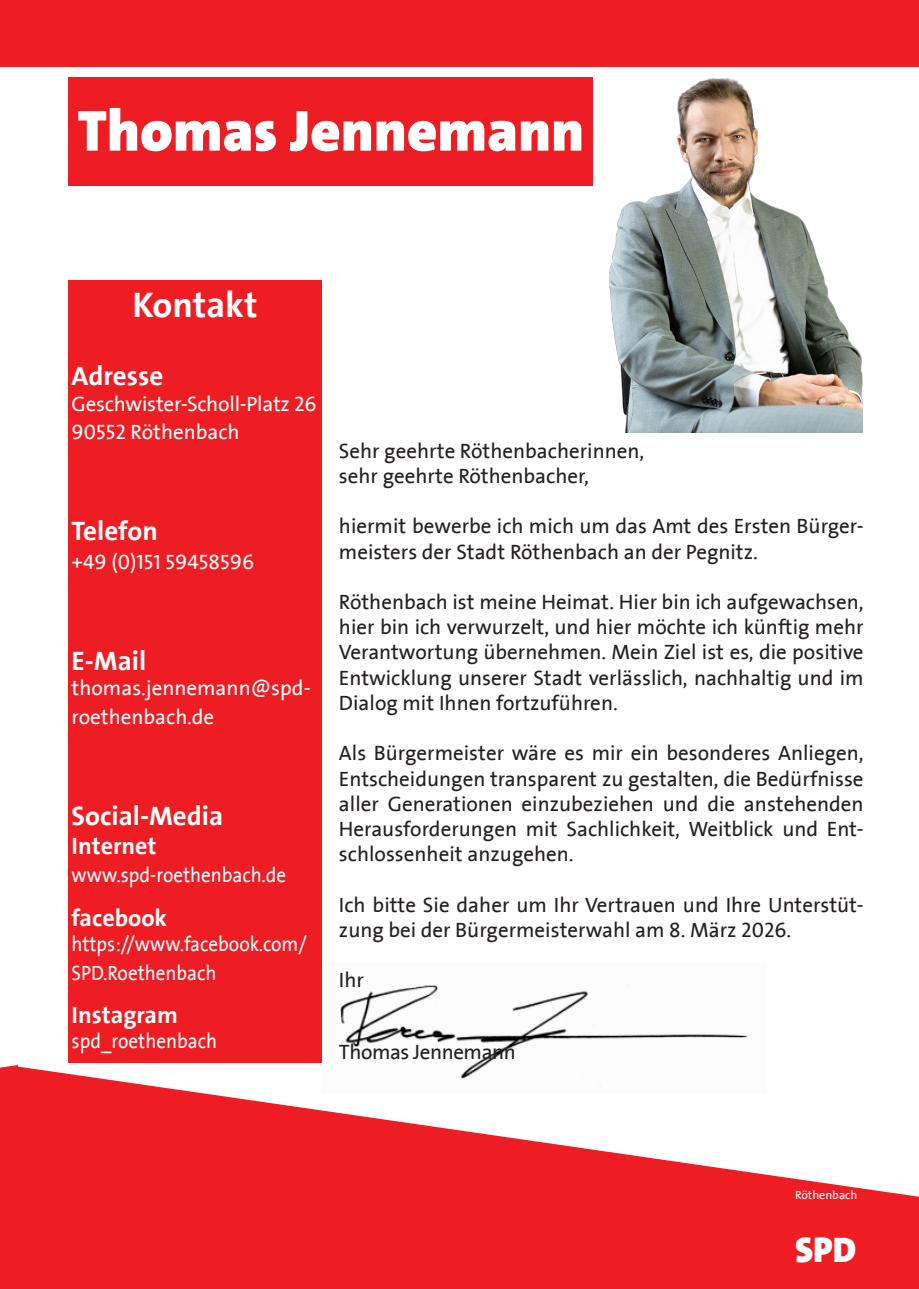
<style>
.page{position:relative;width:919px;height:1289px;background:#fff}
.page>*{position:absolute;margin:0;border:0;box-sizing:border-box;transform-origin:0 0}
.t1{font:900 58.5px "SPD The Sans";color:#fff}
.t2{font:700 36px "SPD2002 The Sans";color:#fff}
.t3{font:900 36px "SPD The Sans";color:#fff}
.t4{font:700 27px "SPD2002 The Sans";color:#fff}
.t5{font:700 24px "SPD2002 The Sans";color:#fff}
.t6{font:21px/25.2px "SPD2002 The Sans";color:#231f20}
.t7{font:21px/28.8px "SPD2002 The Sans";color:#fff}
.t8{font:21px/28.8px "SPD2002 The Sans";color:#fff;scale:.91 1}
.t9{font:21px "SPD2002 The Sans";letter-spacing:-.02em;color:#231f20}
.t10{font:12px "SPD2002 The Sans";color:#fff}
</style>
<div class="page">
<div style="left:0;top:0;width:13px;height:67px;background:#ee1d23"></div>
<div style="left:13px;top:0;width:905px;height:67px;background:#ee1d23"></div>
<div style="left:0;top:1066px;width:13px;height:222px;background:#ee1d23"></div>
<svg style="left:13px;top:1065px;width:905px;height:223px;fill:#ee1d23"></svg>
<img style="left:322px;top:985px;width:444px;height:108px">
<div style="left:68px;top:280px;width:254px;height:783px;background:#ee1d23"></div>
<img style="left:609px;top:78px;width:253px;height:354px">
<div style="left:68px;top:77px;width:524px;height:108px;background:#ee1d23"></div>
<p class="t1" style="left:78px;top:93px;width:508px">Thomas Jennemann</p>
<p class="t2" style="left:132px;top:286px;width:127px">Kontakt</p>
<p class="t4" style="left:72px;top:362px;width:93px">Adresse</p>
<p class="t7" style="left:72px;top:390px;width:246px">Geschwister-Scholl-Platz 26</p>
<p class="t7" style="left:72px;top:418px;width:170px">90552 Röthenbach</p>
<p class="t4" style="left:72px;top:517px;width:88px">Telefon</p>
<p class="t7" style="left:72px;top:548px;width:184px">+49 (0)151 59458596</p>
<p class="t4" style="left:72px;top:646px;width:76px">E-Mail</p>
<p class="t7" style="left:72px;top:674px;width:240px">thomas.jennemann@spd&shy;roethenbach.de</p>
<p class="t4" style="left:72px;top:801px;width:153px">Social-Media</p>
<p class="t5" style="left:72px;top:832px;width:86px">Internet</p>
<p class="t8" style="left:72px;top:861px;width:237px">www.spd-roethenbach.de</p>
<p class="t5" style="left:72px;top:904px;width:97px">facebook</p>
<p class="t8" style="left:72px;top:930px;width:260px">https://www.facebook.com/<br>SPD.Roethenbach</p>
<p class="t5" style="left:72px;top:1002px;width:108px">Instagram</p>
<p class="t8" style="left:72px;top:1027px;width:161px">spd_roethenbach</p>
<p class="t6" style="left:339px;top:439px;width:307px">Sehr geehrte Röthenbacherinnen, sehr geehrte Röthenbacher,</p>
<p class="t6" style="left:339px;top:514px;width:526px">hiermit bewerbe ich mich um das Amt des Ersten Bürger&shy;meisters der Stadt Röthenbach an der Pegnitz.</p>
<p class="t6" style="left:339px;top:590px;width:526px;text-align:justify">Röthenbach ist meine Heimat. Hier bin ich aufgewachsen, hier bin ich verwurzelt, und hier möchte ich künftig mehr Verantwortung übernehmen. Mein Ziel ist es, die positive Entwicklung unserer Stadt verlässlich, nachhaltig und im Dialog mit Ihnen fortzuführen.</p>
<p class="t6" style="left:339px;top:741px;width:526px;text-align:justify">Als Bürgermeister wäre es mir ein besonderes Anliegen, Entscheidungen transparent zu gestalten, die Bedürfnisse aller Generationen einzubeziehen und die anstehenden Herausforderungen mit Sachlichkeit, Weitblick und Ent&shy;schlossenheit anzugehen.</p>
<p class="t6" style="left:339px;top:892px;width:526px">Ich bitte Sie daher um Ihr Vertrauen und Ihre Unterstüt&shy;zung bei der Bürgermeisterwahl am 8. März 2026.</p>
<p class="t6" style="left:339px;top:968px;width:27px">Ihr</p>
<p class="t9" style="left:339px;top:1041px;width:178px">Thomas Jennemann</p>
<p class="t10" style="left:795px;top:1188px;width:64px">Röthenbach</p>
<p class="t3" style="left:795px;top:1226px;width:63px">SPD</p>
</div>
